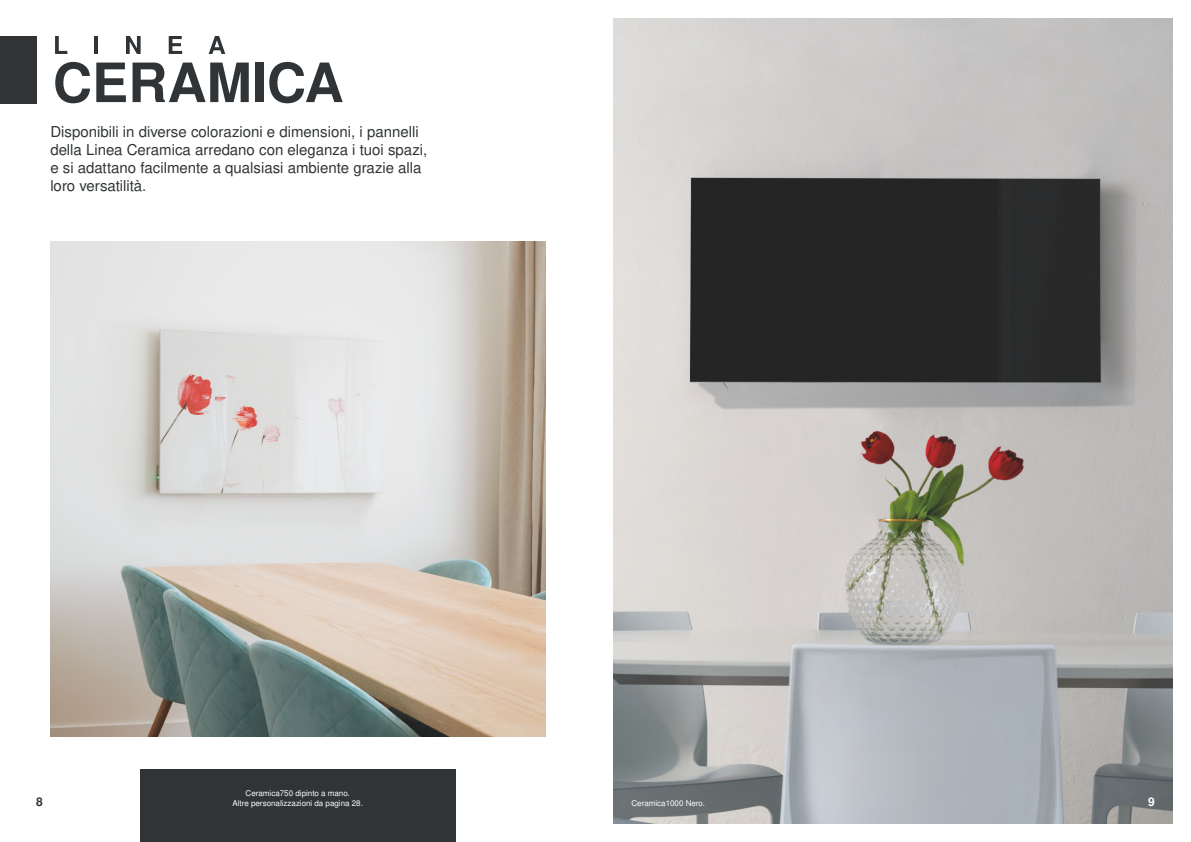
<style>
.page{position:relative;width:1191px;height:842px;background:#fff}
.page>*{position:absolute;margin:0;border:0;box-sizing:border-box;transform-origin:0 0}
.t1{font:15px/18px "Nimbus San L";color:#303436}
.t2{font:700 12px "Nimbus San L";color:#303436}
.t3{font:700 12px "Nimbus San L";color:#fff}
.t4{font:8px "Nimbus San L";color:#fff}
</style>
<div class="page">
<img style="left:614px;top:18px;width:558px;height:805px">
<img style="left:50px;top:241px;width:495px;height:496px">
<div style="left:0;top:36px;width:36px;height:67px;background:#313334"></div>
<div style="left:140px;top:770px;width:315px;height:72px;background:#303436"></div>
<svg style="left:55px;top:36px;width:12px;height:18px"></svg>
<hr style="left:94px;top:36px;width:4px;height:18px;background:#303436">
<svg style="left:126px;top:36px;width:15px;height:18px"></svg>
<svg style="left:169px;top:36px;width:13px;height:18px"></svg>
<svg style="left:209px;top:36px;width:16px;height:18px"></svg>
<svg style="left:55px;top:62px;width:35px;height:41px"></svg>
<svg style="left:96px;top:63px;width:30px;height:39px"></svg>
<svg style="left:133px;top:63px;width:116px;height:39px"></svg>
<div style="left:255px;top:63px;width:8px;height:39px;background:#303436"></div>
<svg style="left:269px;top:62px;width:74px;height:41px"></svg>
<p class="t1" style="left:50px;top:122px;width:378px">Disponibili in diverse colorazioni e dimensioni, i pannelli della Linea Ceramica arredano con eleganza i tuoi spazi, e si adattano facilmente a qualsiasi ambiente grazie alla loro versatilità.</p>
<p class="t4" style="left:246px;top:788px;width:106px">Ceramica750 dipinto a mano.</p>
<p class="t2" style="left:36px;top:793px;width:8px">8</p>
<p class="t4" style="left:232px;top:797px;width:132px">Altre personalizzazioni da pagina 28.</p>
<p class="t3" style="left:1148px;top:793px;width:8px">9</p>
<p class="t4" style="left:631px;top:797px;width:75px">Ceramica1000 Nero.</p>
</div>
